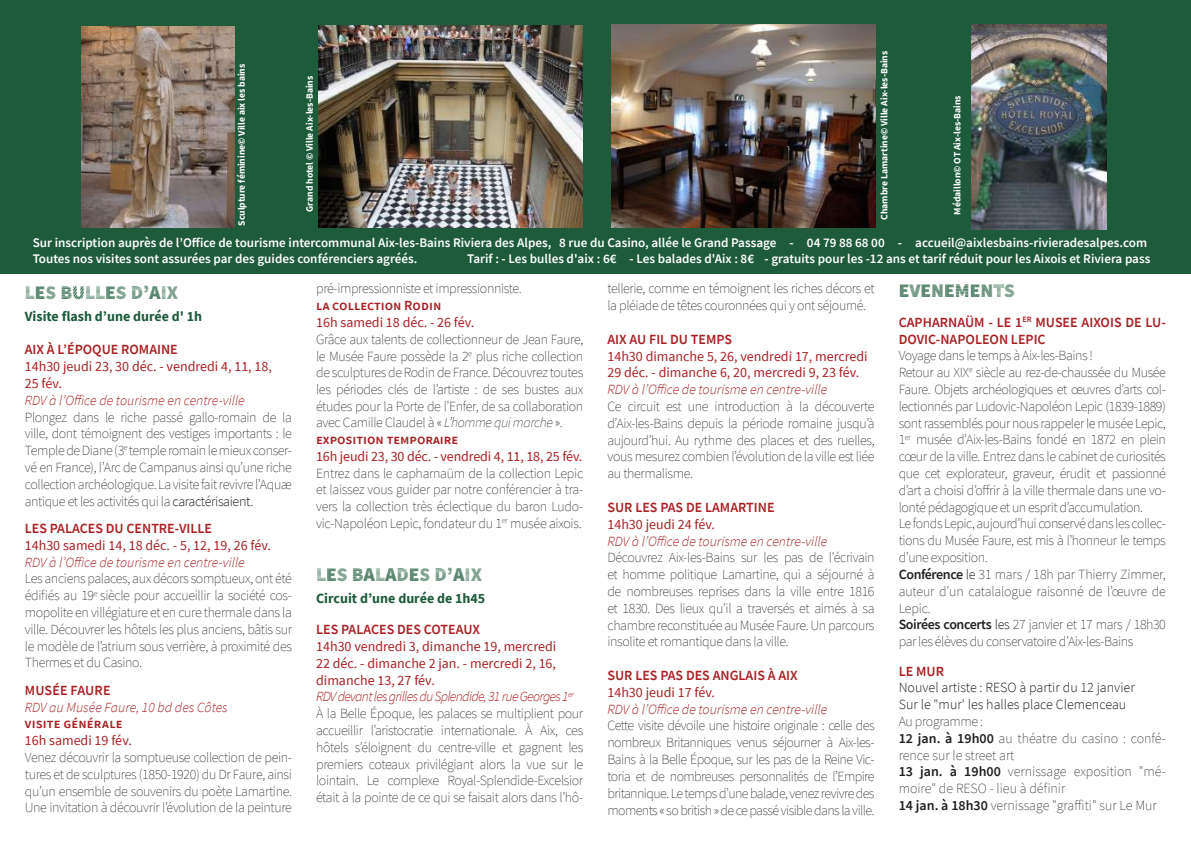
<style>
.page{position:relative;width:1191px;height:844px;background:#fff}
.page>*{position:absolute;margin:0;border:0;box-sizing:border-box;transform-origin:0 0}
.t1{font:19.25px "Source Sans Pro DISPLAY";color:#1e5b3b}
.t2{font:200 14px/16.8px "Source Sans Pro";letter-spacing:-.025em;color:#231f20;text-align:justify}
.t3{font:14px/16.8px "Source Sans Pro";color:#a92024}
.t4{font:600 14px/16.8px "Source Sans Pro";color:#a92024}
.t5{font:italic 300 14px "Source Sans Pro";color:#a92024}
.t6{font:200 14px/16.8px "Source Sans Pro";color:#231f20}
.t7{font:300 14px/16.8px "Source Sans Pro";color:#231f20}
.t8{font:700 14px "Source Sans Pro";color:#1e5b3b}
.t9{font:600 13.12px/15.8px "Source Sans Pro";color:#fff}
.t10{font:700 9.62px "Source Sans Pro";color:#fff}
.s1{font-weight:300}
.s2{font-style:italic}
.s3{font-weight:600;color:#a92024}
.s4{font-weight:400;color:#a92024}
.s5{font-weight:300;font-style:italic;color:#a92024}
.s6{font-weight:600}
</style>
<div class="page">
<div style="left:0;top:0;width:1191px;height:273px;background:#1e5b3b"></div>
<img style="left:318px;top:25px;width:264px;height:203px">
<img style="left:82px;top:27px;width:153px;height:201px">
<img style="left:611px;top:25px;width:264px;height:203px">
<img style="left:971px;top:25px;width:135px;height:204px">
<p class="t10" style="left:235px;top:226px;width:163px;rotate:-90deg">Sculpture féminine© Ville aix les bains</p>
<p class="t10" style="left:303px;top:212px;width:137px;rotate:-90deg">Grand hotel © Ville Aix-les-Bains</p>
<p class="t10" style="left:878px;top:220px;width:170px;rotate:-90deg">Chambre Lamartine© Ville Aix-les-Bains</p>
<p class="t10" style="left:950px;top:215px;width:121px;rotate:-90deg">Médaillon© OT Aix-les-Bains</p>
<p class="t9" style="left:33px;top:234px;width:1115px">Sur inscription auprès de l’Office de tourisme intercommunal Aix-les-Bains Riviera des Alpes, 8 rue du Casino, allée le Grand Passage - 04 79 88 68 00 - accueil@aixlesbains-rivieradesalpes.com<br>Toutes nos visites sont assurées par des guides conférenciers agréés.</p>
<p class="t9" style="left:467px;top:250px;width:684px">Tarif : - Les bulles d'aix : 6€ - Les balades d'Aix : 8€ - gratuits pour les -12 ans et tarif réduit pour les Aixois et Riviera pass</p>
<h1 class="t1" style="left:25px;top:282px;width:155px">LES BULLES D’AIX</h1>
<p class="t8" style="left:25px;top:306px;width:179px">Visite flash d’une durée d' 1h</p>
<p class="t4" style="left:25px;top:341px;width:154px">AIX À L’ÉPOQUE ROMAINE</p>
<p class="t3" style="left:25px;top:358px;width:249px">14h30 jeudi 23, 30 déc. - vendredi 4, 11, 18,<br>25 fév.</p>
<p class="t5" style="left:25px;top:391px;width:221px">RDV à l’Office de tourisme en centre-ville</p>
<p class="t2" style="left:25px;top:408px;width:269px">Plongez dans le riche passé gallo-romain de la ville, dont témoignent des vestiges importants : le Temple de Diane (3<sup>e</sup> temple romain le mieux conser&shy;vé en France), l’Arc de Campanus ainsi qu’une riche collection archéologique. La visite fait revivre l’Aquæ antique et les activités qui la <span class="s1">caractérisaient.</span></p>
<p class="t4" style="left:25px;top:519px;width:189px">LES PALACES DU CENTRE-VILLE</p>
<p class="t3" style="left:25px;top:536px;width:248px">14h30 samedi 14, 18 déc. - 5, 12, 19, 26 fév.</p>
<p class="t5" style="left:25px;top:553px;width:221px">RDV à l’Office de tourisme en centre-ville</p>
<p class="t2" style="left:25px;top:570px;width:269px">Les anciens palaces, aux décors somptueux, ont été édifiés au 19<sup>e</sup> siècle pour accueillir la société cos&shy;mopolite en villégiature et en cure thermale dans la ville. Découvrer les hôtels les plus anciens, bâtis sur le modèle de l’atrium sous verrière, à proximité des Thermes et du Casino.</p>
<p class="t4" style="left:25px;top:681px;width:87px">MUSÉE FAURE</p>
<p class="t5" style="left:25px;top:698px;width:204px">RDV au Musée Faure, 10 bd des Côtes</p>
<p class="t4" style="left:25px;top:715px;width:99px">visite générale</p>
<p class="t3" style="left:25px;top:731px;width:109px">16h samedi 19 fév.</p>
<p class="t2" style="left:25px;top:748px;width:269px">Venez découvrir la somptueuse collection de pein&shy;tures et de sculptures (1850-1920) du Dr Faure, ainsi qu’un ensemble de souvenirs du poète Lamartine.<br>Une invitation à découvrir l’évolution de la peinture</p>
<p class="t2" style="left:316px;top:280px;width:207px">pré-impressionniste et impressionniste.</p>
<p class="t4" style="left:316px;top:297px;width:127px">la collection Rodin</p>
<p class="t3" style="left:316px;top:314px;width:160px">16h samedi 18 déc. - 26 fév.</p>
<p class="t2" style="left:316px;top:331px;width:269px;text-align:left">Grâce aux talents de collectionneur de Jean Faure, le Musée Faure possède la 2<sup>e</sup> plus riche collection de sculptures de Rodin de France. Découvrez toutes les périodes clés de l’artiste : de ses bustes aux études pour la Porte de l’Enfer, de sa collaboration avec Camille Claudel à « <span class="s2">L’homme qui marche</span> ». <span class="s3">exposition temporaire</span></p>
<p class="t3" style="left:316px;top:447px;width:268px">16h jeudi 23, 30 déc. - vendredi 4, 11, 18, 25 fév.</p>
<p class="t2" style="left:316px;top:464px;width:269px">Entrez dans le capharnaüm de la collection Lepic et laissez vous guider par notre conférencier à tra&shy;vers la collection très éclectique du baron Ludo&shy;vic-Napoléon Lepic, fondateur du 1<sup>er</sup> musée aixois.</p>
<h1 class="t1" style="left:316px;top:564px;width:167px">LES BALADES D’AIX</h1>
<p class="t8" style="left:316px;top:588px;width:171px">Circuit d’une durée de 1h45</p>
<p class="t4" style="left:316px;top:620px;width:165px">LES PALACES DES COTEAUX</p>
<p class="t2" style="left:316px;top:638px;width:269px;text-align:left"><span class="s4">14h30 vendredi 3, dimanche 19, mercredi<br>22 déc. - dimanche 2 jan. - mercredi 2, 16, dimanche 13, 27 fév.<br></span><span class="s5">RDV devant les grilles du Splendide, 31 rue Georges 1</span><sup>er </sup>À la Belle Époque, les palaces se multiplient pour accueillir l’aristocratie internationale. À Aix, ces hôtels s’éloignent du centre-ville et gagnent les premiers coteaux privilégiant alors la vue sur le lointain. Le complexe Royal-Splendide-Excelsior était à la pointe de ce qui se faisait alors dans l’hô-</p>
<p class="t2" style="left:607px;top:280px;width:269px">tellerie, comme en témoignent les riches décors et la pléiade de têtes couronnées qui y ont séjourné.</p>
<p class="t4" style="left:607px;top:330px;width:126px">AIX AU FIL DU TEMPS</p>
<p class="t3" style="left:607px;top:347px;width:262px">14h30 dimanche 5, 26, vendredi 17, mercredi<br>29 déc. - dimanche 6, 20, mercredi 9, 23 fév.</p>
<p class="t5" style="left:607px;top:381px;width:221px">RDV à l’Office de tourisme en centre-ville</p>
<p class="t2" style="left:607px;top:398px;width:269px">Ce circuit est une introduction à la découverte d’Aix-les-Bains depuis la période romaine jusqu’à aujourd’hui. Au rythme des places et des ruelles, vous mesurez combien l’évolution de la ville est liée au thermalisme.</p>
<p class="t4" style="left:607px;top:498px;width:169px">SUR LES PAS DE LAMARTINE</p>
<p class="t3" style="left:607px;top:515px;width:109px">14h30 jeudi 24 fév.</p>
<p class="t5" style="left:607px;top:532px;width:221px">RDV à l’Office de tourisme en centre-ville</p>
<p class="t2" style="left:607px;top:549px;width:269px">Découvrez Aix-les-Bains sur les pas de l'écrivain et homme politique Lamartine, qui a séjourné à de nombreuses reprises dans la ville entre 1816 et 1830. Des lieux qu'il a traversés et aimés à sa chambre reconstituée au Musée Faure. Un parcours insolite et romantique dans la ville.</p>
<p class="t4" style="left:607px;top:666px;width:192px">SUR LES PAS DES ANGLAIS À AIX</p>
<p class="t3" style="left:607px;top:683px;width:109px">14h30 jeudi 17 fév.</p>
<p class="t5" style="left:607px;top:700px;width:221px">RDV à l’Office de tourisme en centre-ville</p>
<p class="t2" style="left:607px;top:717px;width:269px">Cette visite dévoile une histoire originale : celle des nombreux Britanniques venus séjourner à Aix-les-Bains à la Belle Époque, sur les pas de la Reine Vic&shy;toria et de nombreuses personnalités de l’Empire britannique. Le temps d’une balade, venez revivre des moments « so british » de ce passé visible dans la ville.</p>
<h1 class="t1" style="left:898px;top:281px;width:118px">EVENEMENTS</h1>
<p class="t4" style="left:898px;top:313px;width:269px">CAPHARNAÜM - LE 1<sup>ER</sup> MUSEE AIXOIS DE LU-<br>DOVIC-NAPOLEON LEPIC</p>
<p class="t2" style="left:898px;top:347px;width:269px;text-align:left">Voyage dans le temps à Aix-les-Bains !<br>Retour au XIX<sup>e</sup> siècle au rez-de-chaussée du Musée Faure. Objets archéologiques et œuvres d’arts col&shy;lectionnés par Ludovic-Napoléon Lepic (1839-1889) sont rassemblés pour nous rappeler le musée Lepic, 1<sup>er</sup> musée d’Aix-les-Bains fondé en 1872 en plein cœur de la ville. Entrez dans le cabinet de curiosités que cet explorateur, graveur, érudit et passionné d’art a choisi d’offrir à la ville thermale dans une vo&shy;lonté pédagogique et un esprit d’accumulation.<br>Le fonds Lepic, aujourd’hui conservé dans les collec&shy;tions du Musée Faure, est mis à l’honneur le temps d’une exposition.<br><span class="s6">Conférence</span> <span class="s1">le</span> 31 mars / 18h par Thierry Zimmer, auteur d’un catalalogue raisonné de l’œuvre de Lepic.<br><span class="s6">Soirées concerts</span> <span class="s1">les</span> 27 janvier et 17 mars / 18h30 par les élèves du conservatoire d’Aix-les-Bains</p>
<p class="t4" style="left:898px;top:662px;width:47px">LE MUR</p>
<p class="t7" style="left:898px;top:679px;width:237px">Nouvel artiste : RESO à partir du 12 janvier<br>Sur le "mur' les halles place Clemenceau</p>
<p class="t6" style="left:898px;top:712px;width:269px">Au programme :<br><span class="s6">12 jan. à 19h00</span> au théatre du casino : confé&shy;rence sur le street art<br><span class="s6">13 jan. à 19h00</span> vernissage exposition "mé&shy;moire" de RESO - lieu à définir<br><span class="s6">14 jan. à 18h30</span> vernissage "graffiti" sur Le Mur</p>
</div>
